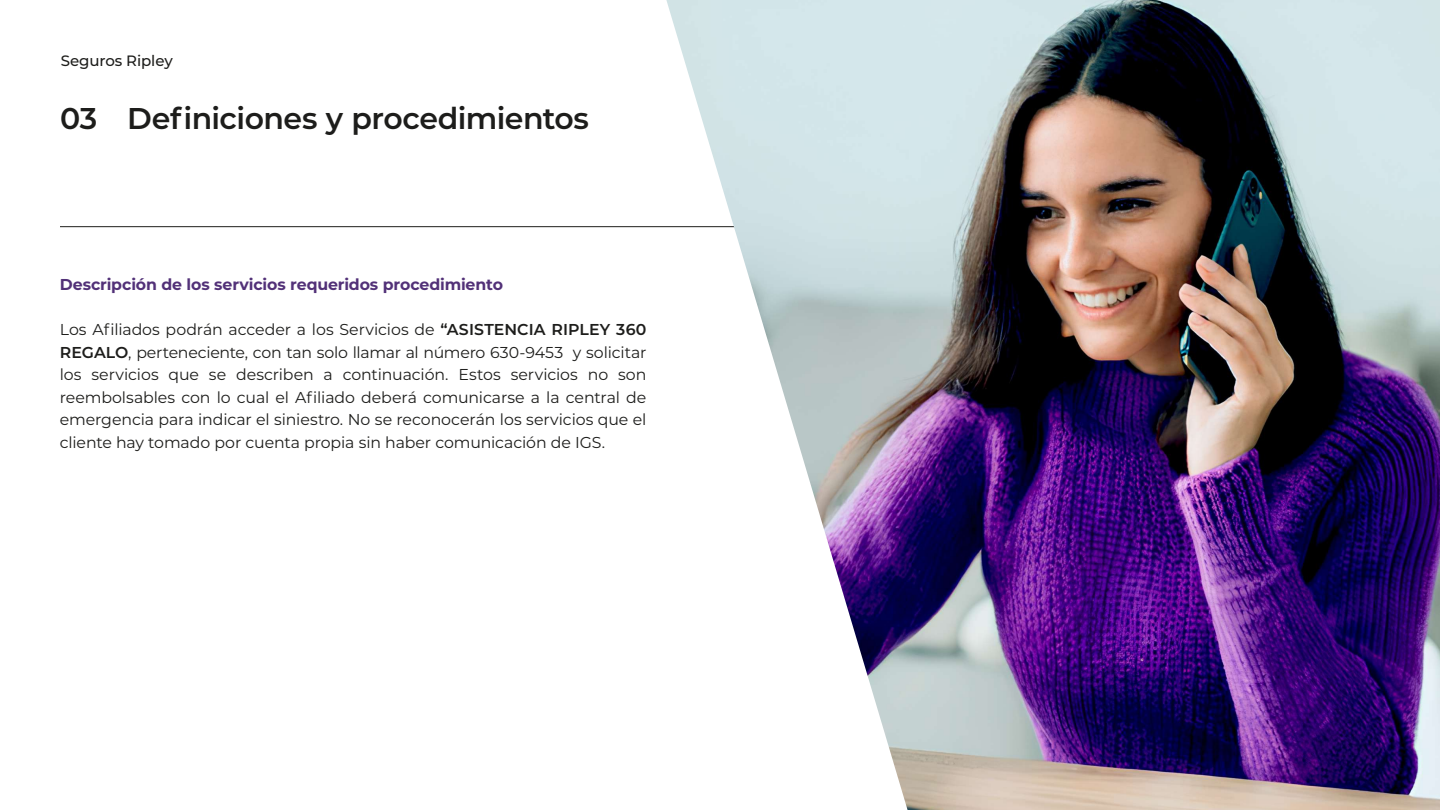
<style>
.page{position:relative;width:1440px;height:810px;background:#fff}
.page>*{position:absolute;margin:0;border:0;box-sizing:border-box;transform-origin:0 0}
.t1{font:600 30px "Montserrat";letter-spacing:-.015em;color:#1d1d1b}
.t2{font:15.75px/22.5px "Montserrat";letter-spacing:-.005em;color:#1d1d1b;text-align:justify}
.t3{font:700 15.75px "Montserrat";letter-spacing:-.01em;color:#523178}
.t4{font:500 15px "Montserrat";letter-spacing:-.005em;color:#1d1d1b}
.s1{font-weight:600}
</style>
<div class="page">
<hr style="left:60px;top:226px;width:1320px;height:1px;background:#1d1d1b">
<img style="left:666px;top:0;width:774px;height:810px">
<p class="t4" style="left:61px;top:50px;width:113px">Seguros Ripley</p>
<h1 class="t1" style="left:60px;top:97px;width:531px">03 Definiciones y procedimientos</h1>
<p class="t3" style="left:60px;top:274px;width:445px">Descripción de los servicios requeridos procedimiento</p>
<p class="t2" style="left:60px;top:318px;width:588px">Los Afiliados podrán acceder a los Servicios de <span class="s1">“ASISTENCIA RIPLEY 360<br>REGALO</span>, perteneciente, con tan solo llamar al número 630-9453 y solicitar los servicios que se describen a continuación. Estos servicios no son reembolsables con lo cual el Afiliado deberá comunicarse a la central de emergencia para indicar el siniestro. No se reconocerán los servicios que el cliente hay tomado por cuenta propia sin haber comunicación de IGS.</p>
</div>
